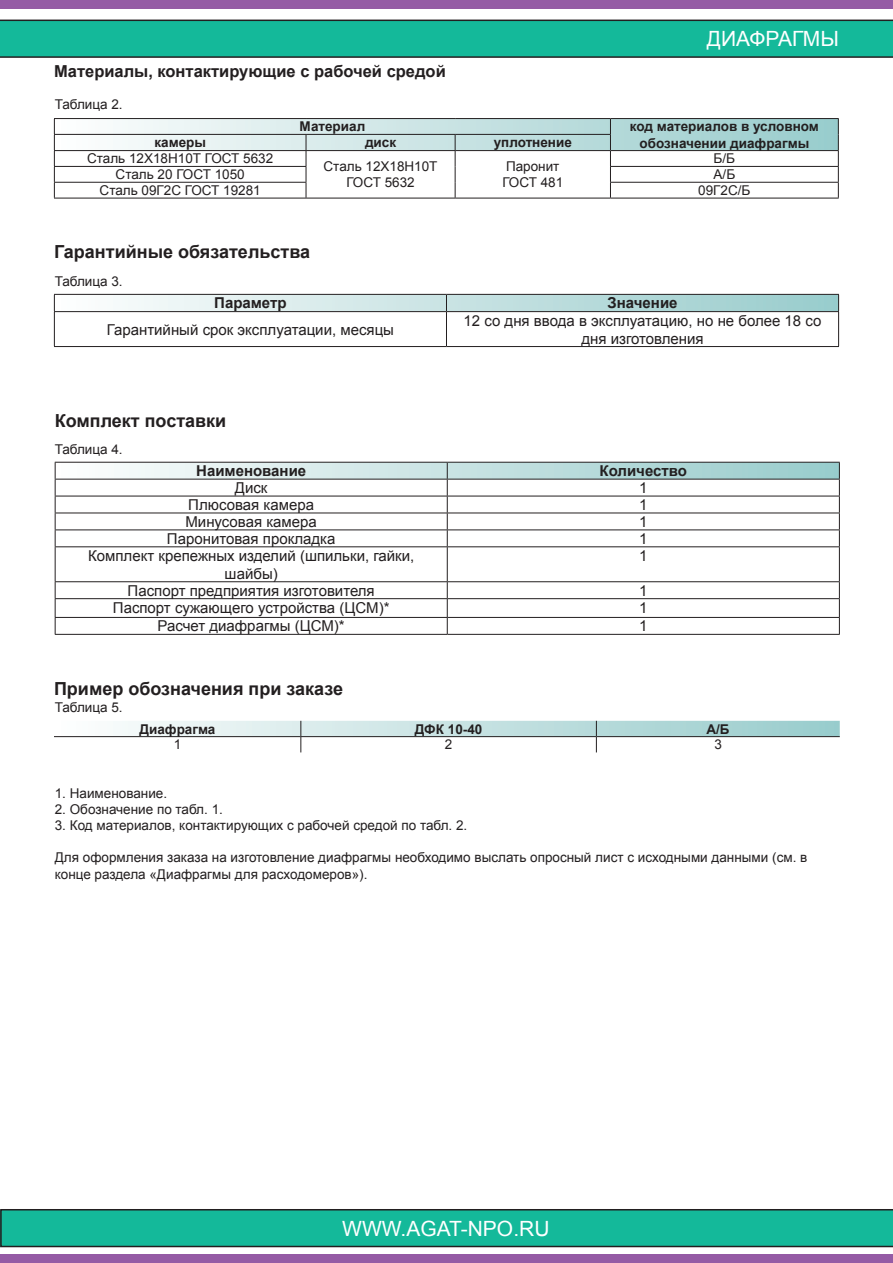
<style>
.page{position:relative;width:893px;height:1263px;background:#fff}
.page>*{position:absolute;margin:0;border:0;box-sizing:border-box;transform-origin:0 0}
.t1{font:21px "Arial";color:#fff}
.t2{font:700 18px "Arial";color:#231f20}
.t3{font:700 16.5px "Arial";color:#231f20}
.t4{font:15px/18px "Arial";color:#231f20;text-align:center}
.t5{font:700 15px "Arial";color:#231f20}
.t6{font:13.5px/16.2px "Arial";color:#231f20}
.t7{font:700 13.5px "Arial";color:#231f20}
</style>
<div class="page">
<hr style="left:54px;top:118px;width:252px;height:1px;background:#231f20">
<hr style="left:306px;top:118px;width:149px;height:1px;background:#231f20">
<hr style="left:455px;top:118px;width:155px;height:1px;background:#231f20">
<hr style="left:610px;top:118px;width:229px;height:1px;background:#231f20">
<hr style="left:54px;top:198px;width:252px;height:1px;background:#231f20">
<hr style="left:306px;top:198px;width:149px;height:1px;background:#231f20">
<hr style="left:455px;top:198px;width:155px;height:1px;background:#231f20">
<hr style="left:610px;top:198px;width:229px;height:1px;background:#231f20">
<svg style="left:54px;top:119px;width:785px;height:79px"></svg>
<svg style="left:54px;top:294px;width:785px;height:53px"></svg>
<hr style="left:446px;top:312px;width:1px;height:34px;background:#231f20">
<hr style="left:838px;top:312px;width:1px;height:34px;background:#231f20">
<svg style="left:56px;top:547px;width:783px;height:87px"></svg>
<hr style="left:55px;top:546px;width:392px;height:1px;background:#231f20">
<hr style="left:447px;top:546px;width:393px;height:1px;background:#231f20">
<hr style="left:55px;top:581px;width:392px;height:1px;background:#231f20">
<hr style="left:447px;top:581px;width:393px;height:1px;background:#231f20">
<hr style="left:55px;top:598px;width:392px;height:1px;background:#231f20">
<hr style="left:447px;top:598px;width:393px;height:1px;background:#231f20">
<hr style="left:55px;top:617px;width:392px;height:1px;background:#231f20">
<hr style="left:447px;top:617px;width:393px;height:1px;background:#231f20">
<hr style="left:55px;top:634px;width:392px;height:1px;background:#231f20">
<hr style="left:447px;top:634px;width:393px;height:1px;background:#231f20">
<hr style="left:55px;top:547px;width:1px;height:34px;background:#231f20">
<svg style="left:55px;top:582px;width:1px;height:52px"></svg>
<svg style="left:55px;top:462px;width:785px;height:84px"></svg>
<hr style="left:447px;top:547px;width:1px;height:34px;background:#231f20">
<hr style="left:839px;top:547px;width:1px;height:34px;background:#231f20">
<svg style="left:447px;top:582px;width:1px;height:52px"></svg>
<svg style="left:839px;top:582px;width:1px;height:52px"></svg>
<svg style="left:54px;top:721px;width:786px;height:31px"></svg>
<svg style="left:0;top:20px;width:893px;height:38px;background:#15ae92"></svg>
<div style="left:0;top:0;width:893px;height:9px;background:#955ba5"></div>
<svg style="left:0;top:1209px;width:893px;height:38px;background:#15ad91"></svg>
<div style="left:0;top:1254px;width:893px;height:9px;background:#955ba5"></div>
<p class="t3" style="left:54px;top:60px;width:393px">Материалы, контактирующие с рабочей средой</p>
<p class="t6" style="left:55px;top:97px;width:69px">Таблица 2.</p>
<h1 class="t1" style="left:707px;top:25px;width:134px">ДИАФРАГМЫ</h1>
<p class="t7" style="left:300px;top:118px;width:67px">Материал</p>
<p class="t7" style="left:630px;top:118px;width:191px">код материалов в условном</p>
<p class="t7" style="left:154px;top:134px;width:53px">камеры</p>
<p class="t7" style="left:365px;top:134px;width:33px">диск</p>
<p class="t7" style="left:494px;top:134px;width:80px">уплотнение</p>
<p class="t7" style="left:640px;top:134px;width:171px">обозначении диафрагмы</p>
<p class="t6" style="left:87px;top:151px;width:188px">Сталь 12Х18Н10Т ГОСТ 5632</p>
<p class="t6" style="left:324px;top:158px;width:115px;text-align:center">Сталь 12Х18Н10Т<br>ГОСТ 5632</p>
<p class="t6" style="left:502px;top:158px;width:62px">Паронит<br>ГОСТ 481</p>
<p class="t6" style="left:714px;top:151px;width:23px">Б/Б</p>
<p class="t6" style="left:116px;top:167px;width:131px">Сталь 20 ГОСТ 1050</p>
<p class="t6" style="left:714px;top:167px;width:23px">А/Б</p>
<p class="t6" style="left:100px;top:182px;width:163px">Сталь 09Г2С ГОСТ 19281</p>
<p class="t6" style="left:698px;top:182px;width:54px">09Г2С/Б</p>
<h2 class="t2" style="left:54px;top:239px;width:258px">Гарантийные обязательства</h2>
<p class="t6" style="left:55px;top:273px;width:69px">Таблица 3.</p>
<p class="t5" style="left:214px;top:293px;width:74px">Параметр</p>
<p class="t5" style="left:607px;top:293px;width:72px">Значение</p>
<p class="t4" style="left:107px;top:320px;width:289px">Гарантийный срок эксплуатации, месяцы</p>
<p class="t4" style="left:464px;top:311px;width:359px">12 со дня ввода в эксплуатацию, но не более 18 со дня изготовления</p>
<h2 class="t2" style="left:55px;top:408px;width:173px">Комплект поставки</h2>
<p class="t6" style="left:55px;top:442px;width:69px">Таблица 4.</p>
<p class="t5" style="left:196px;top:461px;width:112px">Наименование</p>
<p class="t5" style="left:600px;top:461px;width:89px">Количество</p>
<p class="t4" style="left:235px;top:479px;width:34px">Диск</p>
<p class="t4" style="left:639px;top:479px;width:10px">1</p>
<p class="t4" style="left:188px;top:496px;width:127px">Плюсовая камера</p>
<p class="t4" style="left:639px;top:496px;width:10px">1</p>
<p class="t4" style="left:185px;top:513px;width:133px">Минусовая камера</p>
<p class="t4" style="left:639px;top:513px;width:10px">1</p>
<p class="t4" style="left:167px;top:530px;width:170px">Паронитовая прокладка</p>
<p class="t4" style="left:639px;top:530px;width:10px">1</p>
<p class="t4" style="left:88px;top:547px;width:328px">Комплект крепежных изделий (шпильки, гайки, шайбы)</p>
<p class="t4" style="left:639px;top:547px;width:10px">1</p>
<p class="t4" style="left:128px;top:581px;width:249px">Паспорт предприятия изготовителя</p>
<p class="t4" style="left:639px;top:581px;width:10px">1</p>
<p class="t4" style="left:113px;top:598px;width:278px">Паспорт сужающего устройства (ЦСМ)*</p>
<p class="t4" style="left:639px;top:598px;width:10px">1</p>
<p class="t4" style="left:158px;top:617px;width:189px">Расчет диафрагмы (ЦСМ)*</p>
<p class="t4" style="left:639px;top:617px;width:10px">1</p>
<h2 class="t2" style="left:54px;top:677px;width:291px">Пример обозначения при заказе</h2>
<p class="t6" style="left:55px;top:699px;width:69px">Таблица 5.</p>
<p class="t7" style="left:139px;top:720px;width:77px">Диафрагма</p>
<p class="t7" style="left:415px;top:720px;width:69px">ДФК 10-40</p>
<p class="t7" style="left:706px;top:720px;width:25px">А/Б</p>
<p class="t6" style="left:174px;top:737px;width:9px">1</p>
<p class="t6" style="left:445px;top:737px;width:9px">2</p>
<p class="t6" style="left:714px;top:737px;width:9px">3</p>
<p class="t6" style="left:55px;top:785px;width:114px">1. Наименование.</p>
<p class="t6" style="left:55px;top:801px;width:170px">2. Обозначение по табл. 1.</p>
<p class="t6" style="left:55px;top:817px;width:414px">3. Код материалов, контактирующих с рабочей средой по табл. 2.</p>
<p class="t6" style="left:55px;top:850px;width:754px">Для оформления заказа на изготовление диафрагмы необходимо выслать опросный лист с исходными данными (см. в конце раздела «Диафрагмы для расходомеров»).</p>
<h1 class="t1" style="left:342px;top:1214px;width:209px">WWW.AGAT-NPO.RU</h1>
</div>
